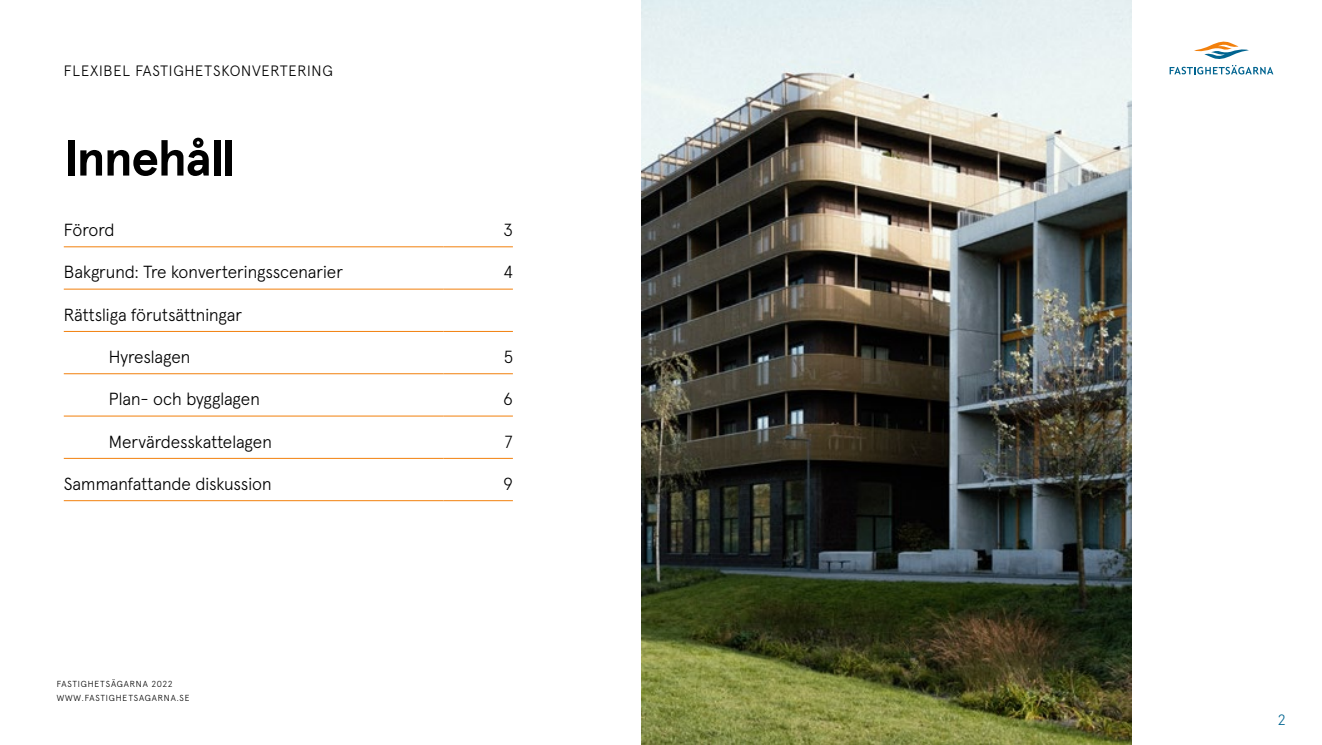
<style>
.page{position:relative;width:1322px;height:745px;background:#fff}
.page>*{position:absolute;margin:0;border:0;box-sizing:border-box;transform-origin:0 0}
.t1{font:700 50px "Apercu";letter-spacing:-.03em;color:#000}
.t2{font:300 17.5px "Apercu";color:#000}
.t3{font:300 15px "Apercu";letter-spacing:.05em;color:#000}
.t4{font:300 15px "Apercu";color:#006490}
.t5{font:300 8.75px/13.8px "Apercu";letter-spacing:.1em;color:#000}
</style>
<div class="page">
<svg style="left:1169px;top:41px;width:104px;height:33px"></svg>
<img style="left:641px;top:0;width:490px;height:744px">
<hr style="left:64px;top:246px;width:380px;height:1px;background:#f2800c">
<hr style="left:64px;top:289px;width:380px;height:1px;background:#f2800c">
<hr style="left:64px;top:331px;width:380px;height:1px;background:#f2800c">
<hr style="left:64px;top:373px;width:380px;height:1px;background:#f2800c">
<hr style="left:64px;top:415px;width:380px;height:1px;background:#f2800c">
<hr style="left:64px;top:458px;width:380px;height:1px;background:#f2800c">
<hr style="left:64px;top:500px;width:380px;height:1px;background:#f2800c">
<hr style="left:444px;top:246px;width:69px;height:1px;background:#f2800c">
<hr style="left:444px;top:289px;width:69px;height:1px;background:#f2800c">
<hr style="left:444px;top:331px;width:69px;height:1px;background:#f2800c">
<hr style="left:444px;top:373px;width:69px;height:1px;background:#f2800c">
<hr style="left:444px;top:415px;width:69px;height:1px;background:#f2800c">
<hr style="left:444px;top:458px;width:69px;height:1px;background:#f2800c">
<hr style="left:444px;top:500px;width:69px;height:1px;background:#f2800c">
<p class="t3" style="left:64px;top:59px;width:270px">FLEXIBEL FASTIGHETSKONVERTERING</p>
<h1 class="t1" style="left:64px;top:119px;width:173px">Innehåll</h1>
<p class="t2" style="left:64px;top:216px;width:52px">Förord</p>
<p class="t2" style="left:64px;top:259px;width:281px">Bakgrund: Tre konverteringsscenarier</p>
<p class="t2" style="left:64px;top:301px;width:180px">Rättsliga förutsättningar</p>
<p class="t2" style="left:109px;top:343px;width:83px">Hyreslagen</p>
<p class="t2" style="left:109px;top:385px;width:153px">Plan- och bygglagen</p>
<p class="t2" style="left:109px;top:428px;width:165px">Mervärdesskattelagen</p>
<p class="t2" style="left:64px;top:470px;width:209px">Sammanfattande diskussion</p>
<p class="t5" style="left:57px;top:675px;width:134px">FASTIGHETSÄGARNA 2022<br>WWW.FASTIGHETSAGARNA.SE</p>
<p class="t2" style="left:503px;top:216px;width:11px">3</p>
<p class="t2" style="left:503px;top:259px;width:11px">4</p>
<p class="t2" style="left:504px;top:343px;width:10px">5</p>
<p class="t2" style="left:503px;top:385px;width:11px">6</p>
<p class="t2" style="left:505px;top:428px;width:9px">7</p>
<p class="t2" style="left:503px;top:470px;width:11px">9</p>
<p class="t4" style="left:1278px;top:707px;width:9px">2</p>
</div>
